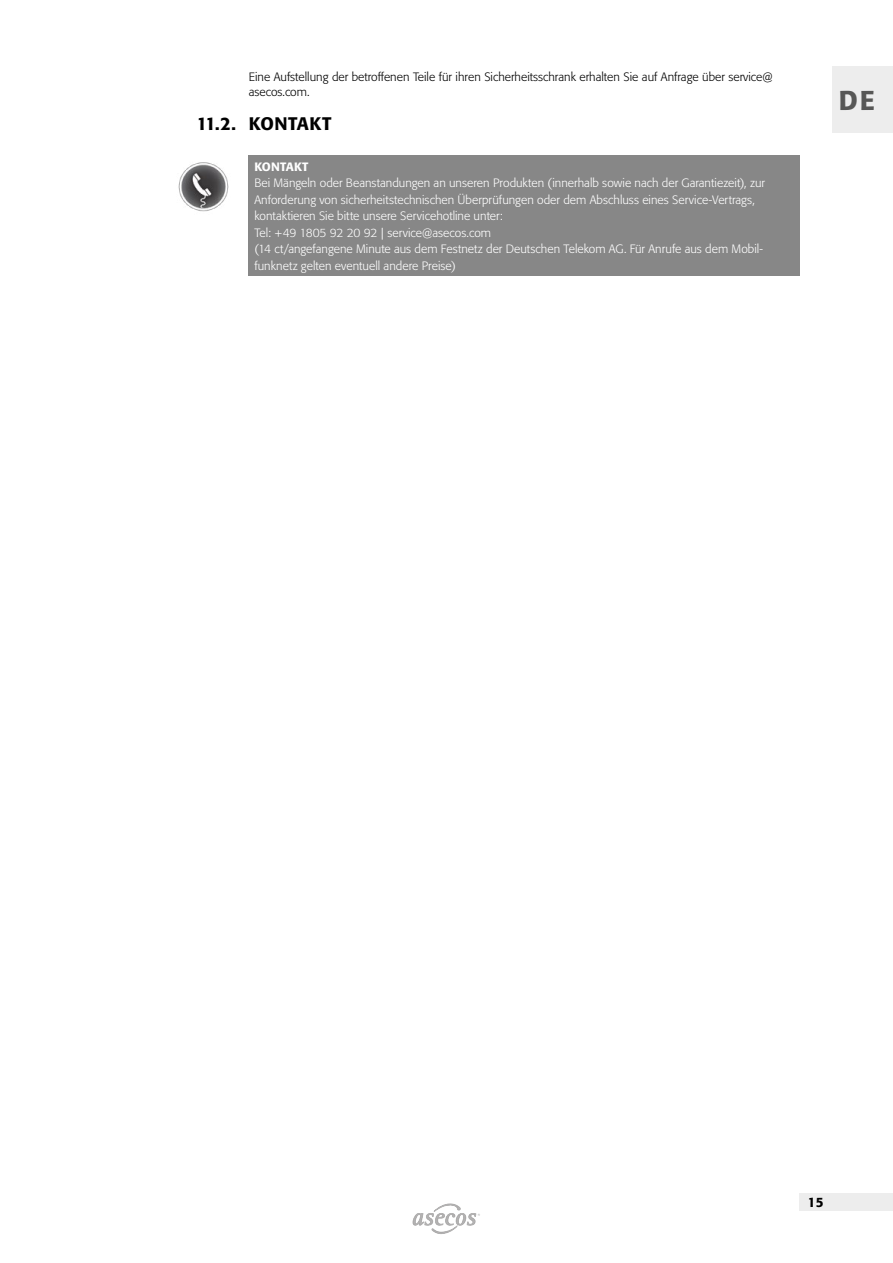
<style>
.page{position:relative;width:893px;height:1263px;background:#fff}
.page>*{position:absolute;margin:0;border:0;box-sizing:border-box;transform-origin:0 0}
.t1{font:500 27px "Formata Pro";color:#575756}
.t2{font:500 18px "Formata Pro";letter-spacing:.025em;color:#000}
.t3{font:500 13.5px "Formata Pro";color:#000}
.t4{font:300 12px/16.5px "Formata Pro";color:#fff}
.t5{font:300 12px/14.4px "Formata Pro";color:#000}
.t6{font:500 12px "Formata Pro";letter-spacing:.01em;color:#fff}
</style>
<div class="page">
<div style="left:799px;top:1194px;width:94px;height:17px;background:#ededed"></div>
<svg style="left:413px;top:1204px;width:67px;height:29px"></svg>
<div style="left:832px;top:67px;width:61px;height:66px;background:#ededed"></div>
<div style="left:248px;top:155px;width:551px;height:121px;background:#878787"></div>
<img style="left:178px;top:162px;width:51px;height:50px">
<p class="t5" style="left:249px;top:70px;width:525px">Eine Aufstellung der betroffenen Teile für ihren Sicherheitsschrank erhalten Sie auf Anfrage über service@ asecos.com.</p>
<h2 class="t2" style="left:197px;top:112px;width:136px">11.2. KONTAKT</h2>
<p class="t6" style="left:254px;top:159px;width:56px">KONTAKT</p>
<p class="t4" style="left:254px;top:175px;width:512px">Bei Mängeln oder Beanstandungen an unseren Produkten (innerhalb sowie nach der Garantiezeit), zur Anforderung von sicherheitstechnischen Überprüfungen oder dem Abschluss eines Service-Vertrags, kontaktieren Sie bitte unsere Servicehotline unter:<br>Tel: +49 1805 92 20 92 | service@asecos.com<br>(14 ct/angefangene Minute aus dem Festnetz der Deutschen Telekom AG. Für Anrufe aus dem Mobil&shy;funknetz gelten eventuell andere Preise)</p>
<h1 class="t1" style="left:839px;top:83px;width:38px">DE</h1>
<p class="t3" style="left:808px;top:1194px;width:17px">15</p>
</div>
